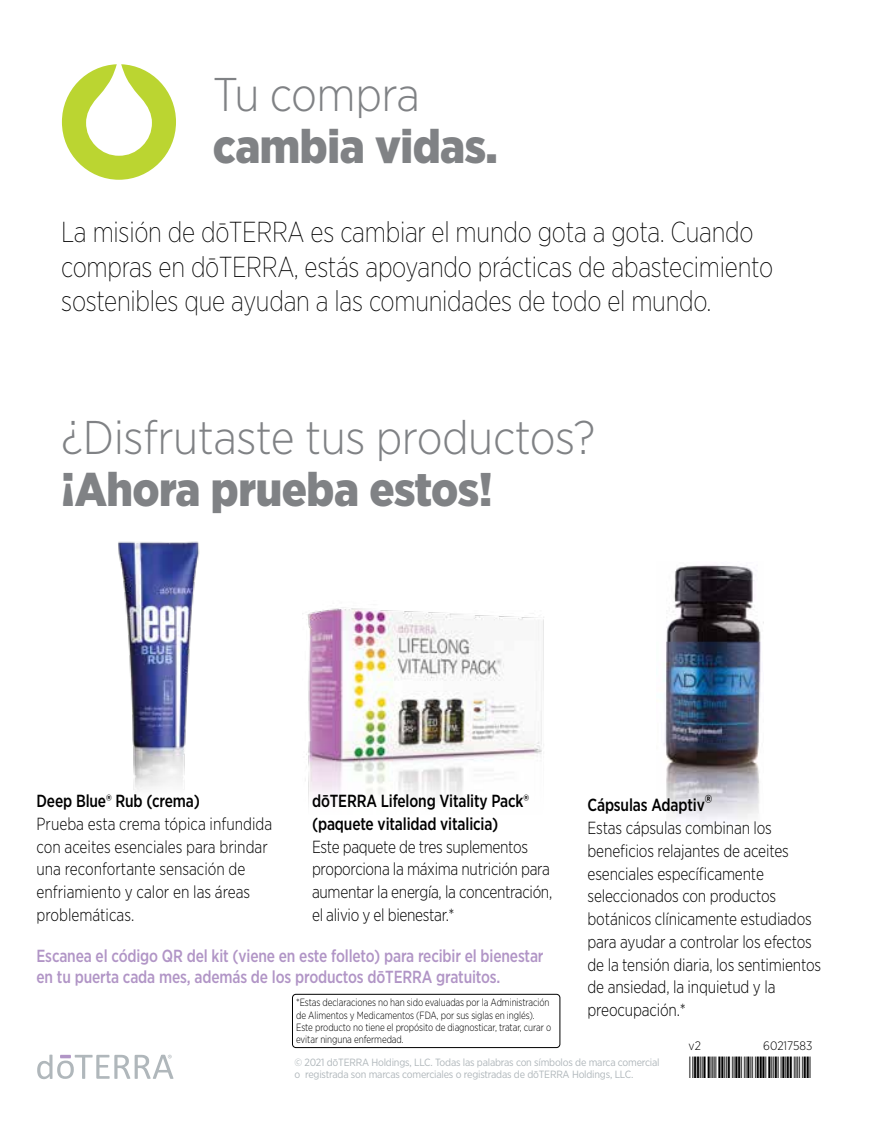
<style>
.page{position:relative;width:882px;height:1134px;background:#fff}
.page>*{position:absolute;margin:0;border:0;box-sizing:border-box;transform-origin:0 0}
.t1{font:300 47.25px "Gotham Narrow";letter-spacing:-.01em;color:#808285}
.t2{font:900 47.25px "Gotham Narrow";letter-spacing:-.01em;color:#808285}
.t3{font:200 28.88px/34.6px "Gotham Narrow";letter-spacing:-.01em;color:#000;scale:.9 1}
.t4{font:300 17.5px/22.8px "Gotham Narrow";letter-spacing:-.01em;color:#000;scale:.9 1}
.t5{font:500 17.5px/21px "Gotham Narrow";letter-spacing:-.01em;color:#b195c6;scale:.9 1}
.t6{font:500 17.5px/22.8px "Gotham Narrow";letter-spacing:-.01em;color:#000;scale:.9 1}
.t7{font:300 12.25px "Gotham Narrow";color:#000}
.t8{font:300 10.5px/12.2px "Gotham Narrow";letter-spacing:-.01em;color:#000;scale:.9 1}
.t9{font:10.5px/12.2px "Gotham Narrow";letter-spacing:-.02em;color:#b0b7bb}
.s1{font-weight:500}
.s2{font-weight:500;font-size:22.75px}
</style>
<div class="page">
<img style="left:664px;top:565px;width:100px;height:258px">
<img style="left:302px;top:607px;width:242px;height:197px">
<img style="left:118px;top:541px;width:82px;height:249px">
<svg style="left:37px;top:1055px;width:136px;height:24px"></svg>
<svg style="left:62px;top:64px;width:114px;height:116px"></svg>
<div style="left:292px;top:994px;width:268px;height:54px;border:1px solid #000;border-radius:4px"></div>
<h1 class="t1" style="left:213px;top:65px;width:208px">Tu compra</h1>
<h1 class="t2" style="left:213px;top:115px;width:287px">cambia vidas.</h1>
<h2 class="t3" style="left:61px;top:214px;width:792px">La misión de dōTERRA es cambiar el mundo gota a gota. Cuando compras en dōTERRA, estás apoyando prácticas de abastecimiento sostenibles que ayudan a las comunidades de todo el mundo.</h2>
<h1 class="t1" style="left:61px;top:408px;width:535px">¿Disfrutaste tus productos?</h1>
<h1 class="t2" style="left:61px;top:458px;width:433px">¡Ahora prueba estos!</h1>
<p class="t6" style="left:37px;top:789px;width:183px">Deep Blue® Rub (crema)</p>
<p class="t4" style="left:37px;top:812px;width:263px">Prueba esta crema tópica infundida con aceites esenciales para brindar una reconfortante sensación de enfriamiento y calor en las áreas problemáticas.</p>
<p class="t6" style="left:312px;top:789px;width:243px">dōTERRA Lifelong Vitality Pack® (paquete vitalidad vitalicia)</p>
<p class="t4" style="left:312px;top:835px;width:268px">Este paquete de tres suplementos proporciona la máxima nutrición para aumentar la energía, la concentración, el alivio y el bienestar.*</p>
<p class="t5" style="left:37px;top:945px;width:565px">Escanea el código QR del kit (viene en este folleto) para recibir el bienestar en tu puerta cada mes, además de los productos dōTERRA gratuitos.</p>
<p class="t8" style="left:296px;top:996px;width:285px">*Estas declaraciones no han sido evaluadas por la Administración de Alimentos y Medicamentos (FDA, por sus siglas en inglés).<br>Este producto no tiene el propósito de diagnosticar, tratar, curar o evitar ninguna enfermedad.</p>
<p class="t4" style="left:588px;top:793px;width:261px"><span class="s1">Cápsulas Adaptiv</span><span class="s2">®<br></span>Estas cápsulas combinan los beneficios relajantes de aceites esenciales específicamente seleccionados con productos botánicos clínicamente estudiados para ayudar a controlar los efectos de la tensión diaria, los sentimientos de ansiedad, la inquietud y la preocupación.*</p>
<p class="t7" style="left:689px;top:1039px;width:14px">v2</p>
<p class="t7" style="left:763px;top:1039px;width:51px">60217583</p>
<p class="t9" style="left:295px;top:1056px;width:367px">© 2021 dōTERRA Holdings, LLC. Todas las palabras con símbolos de marca comercial o registrada son marcas comerciales o registradas de dōTERRA Holdings, LLC.</p>
</div>
